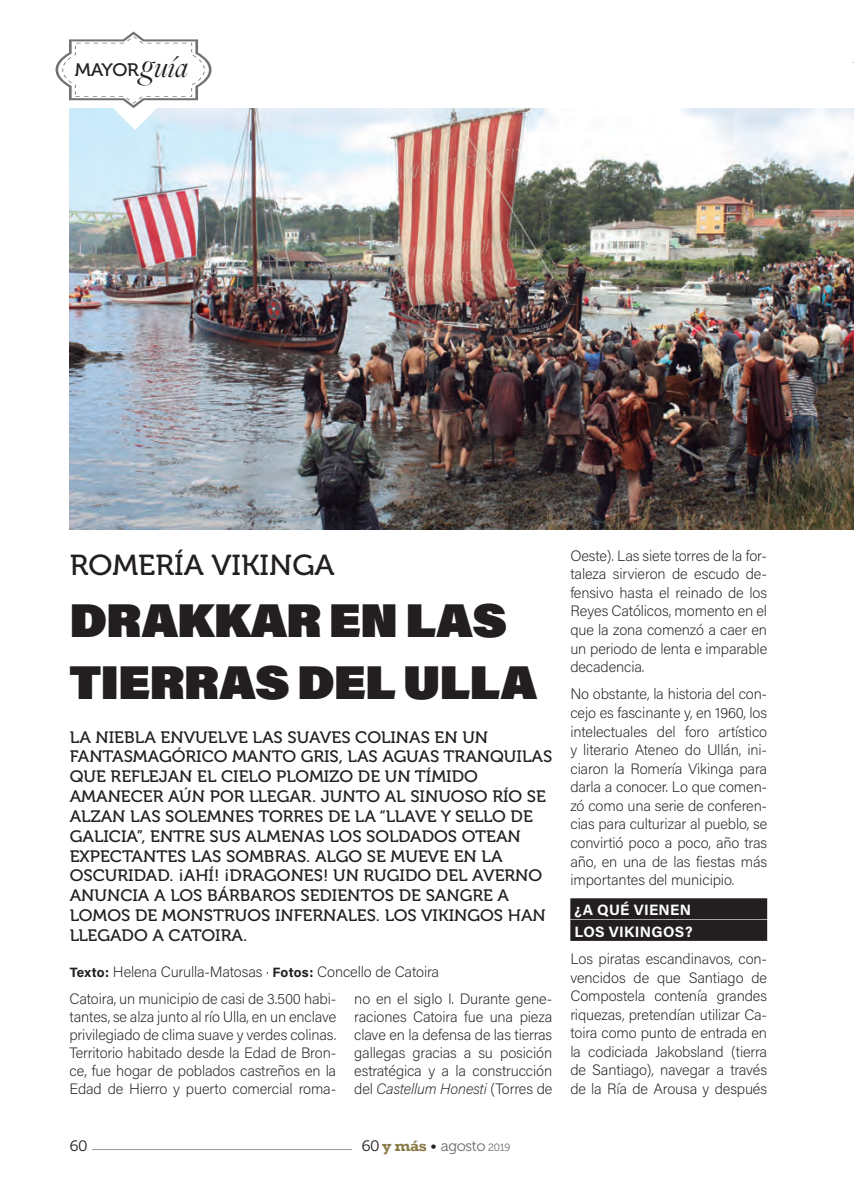
<style>
.page{position:relative;width:854px;height:1195px;background:#fff}
.page>*{position:absolute;margin:0;border:0;box-sizing:border-box;transform-origin:0 0}
._03_TEXTO{font:900 47.4px/61.3px "Acumin Pro";letter-spacing:-.02em;color:#231f20}
.t1{font:italic 30.6px "Freight Big Pro";color:#231f20}
.t2{font:28.8px "Museo 500";color:#231f20;scale:1.05 1}
.t3{font:18px "Museo 500";letter-spacing:-.02em;color:#231f20;scale:1.05 1}
.t4{font:16.5px/19.8px "Museo 500";color:#231f20;scale:1.05 1}
.t5{font:200 15px/18.6px "Acumin Pro";letter-spacing:-.01em;color:#231f20;text-align:justify}
.t6{font:700 15px "Acumin Pro";letter-spacing:.02em;color:#fff}
.t7{font:15px "Museo 300";letter-spacing:-.025em;color:#6c6d70}
.t8{font:15px "Museo 300";color:#231f20;scale:1.05 1}
.s1{font-size:36.15px}
.s2{font-weight:700;font-size:13.5px}
.s3{font-style:italic}
.s4{color:#231f20}
.s5{font-family:"Rockwell";font-weight:700;color:#8a7a47}
.s6{font-size:10.5px}
</style>
<div class="page">
<hr style="left:92px;top:1148px;width:260px;height:1px;background:#939598">
<img style="left:70px;top:108px;width:784px;height:421px">
<svg style="left:56px;top:31px;width:156px;height:99px"></svg>
<div style="left:570px;top:898px;width:197px;height:21px;background:#231f20"></div>
<div style="left:570px;top:919px;width:197px;height:21px;background:#231f20"></div>
<p class="t3" style="left:75px;top:60px;width:62px">MAYOR</p>
<p class="t1" style="left:141px;top:47px;width:49px"><span class="s1">g</span>uía</p>
<p class="t2" style="left:70px;top:549px;width:254px">ROMERÍA VIKINGA</p>
<p class="_03_TEXTO" style="left:70px;top:588px;width:469px">DRAKKAR EN LAS<br>TIERRAS DEL ULLA</p>
<p class="t4" style="left:70px;top:727px;width:461px">LA NIEBLA ENVUELVE LAS SUAVES COLINAS EN UN FANTASMAGÓRICO MANTO GRIS, LAS AGUAS TRANQUILAS QUE REFLEJAN EL CIELO PLOMIZO DE UN TÍMIDO AMANECER AÚN POR LLEGAR. JUNTO AL SINUOSO RÍO SE ALZAN LAS SOLEMNES TORRES DE LA “LLAVE Y SELLO DE GALICIA”, ENTRE SUS ALMENAS LOS SOLDADOS OTEAN EXPECTANTES LAS SOMBRAS. ALGO SE MUEVE EN LA OSCURIDAD. ¡AHÍ! ¡DRAGONES! UN RUGIDO DEL AVERNO ANUNCIA A LOS BÁRBAROS SEDIENTOS DE SANGRE A LOMOS DE MONSTRUOS INFERNALES. LOS VIKINGOS HAN LLEGADO A CATOIRA.</p>
<p class="t5" style="left:70px;top:961px;width:371px"><span class="s2">Texto:</span> Helena Curulla-Matosas · <span class="s2">Fotos:</span> Concello de Catoira</p>
<p class="t5" style="left:69px;top:988px;width:268px;line-height:18px">Catoira, un municipio de casi de 3.500 habi&shy;tantes, se alza junto al río Ulla, en un enclave privilegiado de clima suave y verdes colinas.<br>Territorio habitado desde la Edad de Bron&shy;ce, fue hogar de poblados castreños en la Edad de Hierro y puerto comercial roma-</p>
<p class="t5" style="left:354px;top:988px;width:200px;line-height:18px">no en el siglo I. Durante gene&shy;raciones Catoira fue una pieza clave en la defensa de las tierras gallegas gracias a su posición estratégica y a la construcción del <span class="s3">Castellum Honesti</span> (Torres de</p>
<p class="t8" style="left:70px;top:1137px;width:19px">60</p>
<p class="t7" style="left:362px;top:1137px;width:150px"><span class="s4">60</span> <span class="s5">y más</span> <span class="s4">•</span> agosto <span class="s6">2019</span></p>
<p class="t5" style="left:570px;top:545px;width:198px">Oeste). Las siete torres de la for&shy;taleza sirvieron de escudo de&shy;fensivo hasta el reinado de los Reyes Católicos, momento en el que la zona comenzó a caer en un periodo de lenta e imparable decadencia.</p>
<p class="t5" style="left:570px;top:684px;width:198px">No obstante, la historia del con&shy;cejo es fascinante y, en 1960, los intelectuales del foro artístico y literario Ateneo do Ullán, ini&shy;ciaron la Romería Vikinga para darla a conocer. Lo que comen&shy;zó como una serie de conferen&shy;cias para culturizar al pueblo, se convirtió poco a poco, año tras año, en una de las fiestas más importantes del municipio.</p>
<p class="t6" style="left:575px;top:899px;width:118px">¿A QUÉ VIENEN</p>
<p class="t6" style="left:575px;top:920px;width:119px">LOS VIKINGOS?</p>
<p class="t5" style="left:570px;top:948px;width:198px">Los piratas escandinavos, con&shy;vencidos de que Santiago de Compostela contenía grandes riquezas, pretendían utilizar Ca&shy;toira como punto de entrada en la codiciada Jakobsland (tierra de Santiago), navegar a través de la Ría de Arousa y después</p>
</div>
